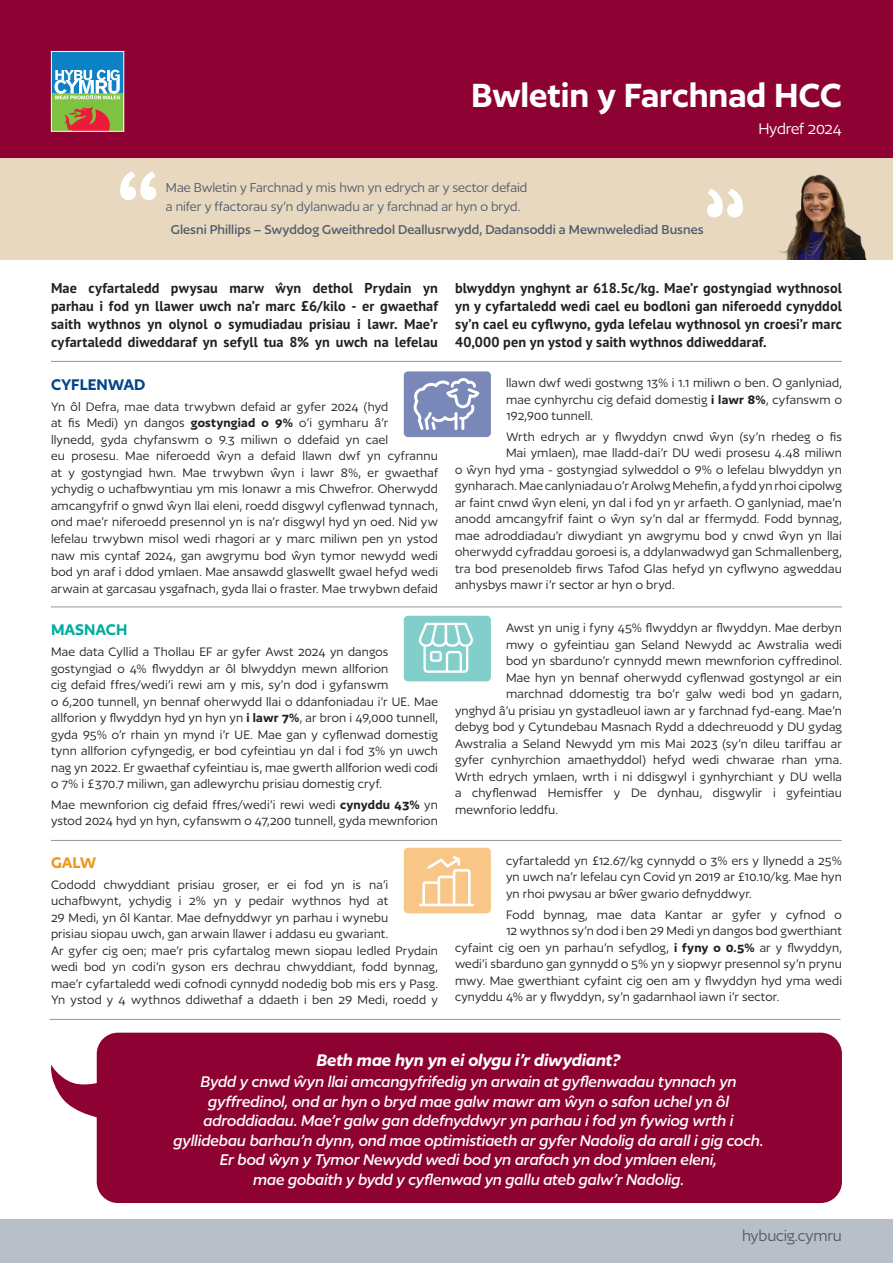
<style>
.page{position:relative;width:893px;height:1263px;background:#fff}
.page>*{position:absolute;margin:0;border:0;box-sizing:border-box;transform-origin:0 0}
.t1{font:600 39px "Author";letter-spacing:-.005em;color:#fff}
.t2{font:italic 600 19.5px "Author";letter-spacing:-.005em;color:#fff}
.t3{font:italic 500 18px/19.5px "Author";letter-spacing:-.005em;color:#fff;text-align:center}
.t4{font:18px "Author";letter-spacing:-.01em;color:#4d5c6b}
.t5{font:18px "Author";letter-spacing:-.01em;color:#fff}
.t6{font:600 18px "Author";letter-spacing:-.01em;color:#01468c}
.t7{font:600 18px "Author";letter-spacing:-.005em;color:#00aca0}
.t8{font:600 18px "Author";color:#ef971b}
.t9{font:15px/18.8px "Author";letter-spacing:-.005em;color:#4d5c6b}
.t10{font:500 15px "Author";color:#4d5c6b}
.t11{font:14.25px/16.5px "Author";letter-spacing:.01em;color:#231f20}
.t12{font:700 14.25px/18px "PT Sans Pro";letter-spacing:.01em;color:#231f20;text-align:justify}
.s1{font-weight:600}
</style>
<div class="page">
<div style="left:404px;top:371px;width:87px;height:66px;background:#7988b9;border-radius:4px"></div>
<div style="left:404px;top:616px;width:87px;height:65px;background:#82ceca;border-radius:4px"></div>
<div style="left:404px;top:848px;width:87px;height:65px;background:#f8c788;border-radius:4px"></div>
<div style="left:0;top:157px;width:893px;height:102px;background:#e8d8bf"></div>
<img style="left:779px;top:174px;width:88px;height:85px">
<svg style="left:120px;top:171px;width:36px;height:29px"></svg>
<svg style="left:707px;top:189px;width:36px;height:28px"></svg>
<hr style="left:51px;top:606px;width:791px;height:1px;background:#939598">
<hr style="left:51px;top:840px;width:791px;height:1px;background:#939598">
<hr style="left:50px;top:1019px;width:790px;height:1px;background:#939598">
<svg style="left:51px;top:1064px;width:46px;height:55px"></svg>
<hr style="left:51px;top:361px;width:791px;height:1px;background:#939598">
<div style="left:97px;top:1033px;width:745px;height:170px;background:#8d0233;border-radius:21px"></div>
<svg style="left:414px;top:378px;width:65px;height:52px"></svg>
<svg style="left:418px;top:623px;width:55px;height:50px"></svg>
<svg style="left:419px;top:856px;width:55px;height:50px"></svg>
<div style="left:0;top:0;width:893px;height:157px;background:#8d0233"></div>
<div style="left:51px;top:52px;width:73px;height:42px;background:#0c81c5"></div>
<div style="left:51px;top:93px;width:73px;height:38px;background:#7fc241"></div>
<svg style="left:54px;top:70px;width:66px;height:29px"></svg>
<svg style="left:65px;top:106px;width:45px;height:24px"></svg>
<div style="left:51px;top:51px;width:73px;height:81px;border:1px solid #fff"></div>
<div style="left:0;top:1219px;width:893px;height:44px;background:#b9bfc8"></div>
<p class="t1" style="left:471px;top:75px;width:372px">Bwletin y Farchnad HCC</p>
<p class="t5" style="left:758px;top:119px;width:85px">Hydref 2024</p>
<p class="t9" style="left:166px;top:178px;width:363px">Mae Bwletin y Farchnad y mis hwn yn edrych ar y sector defaid a nifer y ffactorau sy’n dylanwadu ar y farchnad ar hyn o bryd.</p>
<p class="t10" style="left:171px;top:222px;width:534px">Glesni Phillips – Swyddog Gweithredol Deallusrwydd, Dadansoddi a Mewnwelediad Busnes</p>
<p class="t12" style="left:51px;top:279px;width:388px">Mae cyfartaledd pwysau marw ŵyn dethol Prydain yn parhau i fod yn llawer uwch na’r marc £6/kilo - er gwaethaf saith wythnos yn olynol o symudiadau prisiau i lawr. Mae’r cyfartaledd diweddaraf yn sefyll tua 8% yn uwch na lefelau</p>
<p class="t12" style="left:455px;top:279px;width:388px">blwyddyn ynghynt ar 618.5c/kg. Mae’r gostyngiad wythnosol yn y cyfartaledd wedi cael eu bodloni gan niferoedd cynyddol sy’n cael eu cyflwyno, gyda lefelau wythnosol yn croesi’r marc 40,000 pen yn ystod y saith wythnos ddiweddaraf.</p>
<p class="t6" style="left:51px;top:375px;width:96px">CYFLENWAD</p>
<p class="t11" style="left:51px;top:398px;width:388px">Yn ôl Defra, mae data trwybwn defaid ar gyfer 2024 (hyd<br>at fis Medi) yn dangos <span class="s1">gostyngiad o 9%</span> o’i gymharu â’r<br>llynedd, gyda chyfanswm o 9.3 miliwn o ddefaid yn cael<br>eu prosesu. Mae niferoedd ŵyn a defaid llawn dwf yn cyfrannu at y gostyngiad hwn. Mae trwybwn ŵyn i lawr 8%, er gwaethaf ychydig o uchafbwyntiau ym mis Ionawr a mis Chwefror. Oherwydd amcangyfrif o gnwd ŵyn llai eleni, roedd disgwyl cyflenwad tynnach, ond mae’r niferoedd presennol yn is na’r disgwyl hyd yn oed. Nid yw lefelau trwybwn misol wedi rhagori ar y marc miliwn pen yn ystod naw mis cyntaf 2024, gan awgrymu bod ŵyn tymor newydd wedi bod yn araf i ddod ymlaen. Mae ansawdd glaswellt gwael hefyd wedi arwain at garcasau ysgafnach, gyda llai o fraster. Mae trwybwn defaid</p>
<p class="t7" style="left:51px;top:621px;width:78px">MASNACH</p>
<p class="t11" style="left:51px;top:643px;width:388px">Mae data Cyllid a Thollau EF ar gyfer Awst 2024 yn dangos gostyngiad o 4% flwyddyn ar ôl blwyddyn mewn allforion<br>cig defaid ffres/wedi’i rewi am y mis, sy’n dod i gyfanswm<br>o 6,200 tunnell, yn bennaf oherwydd llai o ddanfoniadau i’r UE. Mae allforion y flwyddyn hyd yn hyn yn <span class="s1">i lawr 7%</span>, ar bron i 49,000 tunnell, gyda 95% o’r rhain yn mynd i’r UE. Mae gan y cyflenwad domestig tynn allforion cyfyngedig, er bod cyfeintiau yn dal i fod 3% yn uwch nag yn 2022. Er gwaethaf cyfeintiau is, mae gwerth allforion wedi codi o 7% i £370.7 miliwn, gan adlewyrchu prisiau domestig cryf.</p>
<p class="t11" style="left:51px;top:796px;width:388px">Mae mewnforion cig defaid ffres/wedi’i rewi wedi <span class="s1">cynyddu 43%</span> yn ystod 2024 hyd yn hyn, cyfanswm o 47,200 tunnell, gyda mewnforion</p>
<p class="t8" style="left:51px;top:853px;width:47px">GALW</p>
<p class="t11" style="left:51px;top:876px;width:388px">Cododd chwyddiant prisiau groser, er ei fod yn is na’i uchafbwynt, ychydig i 2% yn y pedair wythnos hyd at<br>29 Medi, yn ôl Kantar. Mae defnyddwyr yn parhau i wynebu<br>prisiau siopau uwch, gan arwain llawer i addasu eu gwariant.<br>Ar gyfer cig oen; mae’r pris cyfartalog mewn siopau ledled Prydain wedi bod yn codi’n gyson ers dechrau chwyddiant, fodd bynnag, mae’r cyfartaledd wedi cofnodi cynnydd nodedig bob mis ers y Pasg.<br>Yn ystod y 4 wythnos ddiwethaf a ddaeth i ben 29 Medi, roedd y</p>
<p class="t11" style="left:506px;top:374px;width:337px;text-align:justify">llawn dwf wedi gostwng 13% i 1.1 miliwn o ben. O ganlyniad, mae cynhyrchu cig defaid domestig <span class="s1">i lawr 8%</span>, cyfanswm o 192,900 tunnell.</p>
<p class="t11" style="left:506px;top:428px;width:337px">Wrth edrych ar y flwyddyn cnwd ŵyn (sy’n rhedeg o fis</p>
<p class="t11" style="left:506px;top:445px;width:337px">Mai ymlaen), mae lladd-dai’r DU wedi prosesu 4.48 miliwn</p>
<p class="t11" style="left:455px;top:461px;width:388px">o ŵyn hyd yma - gostyngiad sylweddol o 9% o lefelau blwyddyn yn</p>
<p class="t11" style="left:455px;top:478px;width:388px">gynharach. Mae canlyniadau o’r Arolwg Mehefin, a fydd yn rhoi cipolwg</p>
<p class="t11" style="left:455px;top:494px;width:388px">ar faint cnwd ŵyn eleni, yn dal i fod yn yr arfaeth. O ganlyniad, mae’n</p>
<p class="t11" style="left:455px;top:511px;width:388px">anodd amcangyfrif faint o ŵyn sy’n dal ar ffermydd. Fodd bynnag,</p>
<p class="t11" style="left:455px;top:527px;width:388px">mae adroddiadau’r diwydiant yn awgrymu bod y cnwd ŵyn yn llai</p>
<p class="t11" style="left:455px;top:544px;width:388px">oherwydd cyfraddau goroesi is, a ddylanwadwyd gan Schmallenberg,</p>
<p class="t11" style="left:455px;top:560px;width:388px">tra bod presenoldeb firws Tafod Glas hefyd yn cyflwyno agweddau</p>
<p class="t11" style="left:455px;top:577px;width:221px">anhysbys mawr i’r sector ar hyn o bryd.</p>
<p class="t11" style="left:506px;top:620px;width:337px">Awst yn unig i fyny 45% flwyddyn ar flwyddyn. Mae derbyn</p>
<p class="t11" style="left:506px;top:636px;width:337px">mwy o gyfeintiau gan Seland Newydd ac Awstralia wedi</p>
<p class="t11" style="left:506px;top:653px;width:337px">bod yn sbarduno’r cynnydd mewn mewnforion cyffredinol.</p>
<p class="t11" style="left:506px;top:669px;width:337px">Mae hyn yn bennaf oherwydd cyflenwad gostyngol ar ein</p>
<p class="t11" style="left:506px;top:686px;width:337px">marchnad ddomestig tra bo’r galw wedi bod yn gadarn,</p>
<p class="t11" style="left:455px;top:702px;width:388px">ynghyd â’u prisiau yn gystadleuol iawn ar y farchnad fyd-eang. Mae’n</p>
<p class="t11" style="left:455px;top:719px;width:388px">debyg bod y Cytundebau Masnach Rydd a ddechreuodd y DU gydag</p>
<p class="t11" style="left:455px;top:735px;width:388px">Awstralia a Seland Newydd ym mis Mai 2023 (sy’n dileu tariffau ar</p>
<p class="t11" style="left:455px;top:752px;width:388px">gyfer cynhyrchion amaethyddol) hefyd wedi chwarae rhan yma.</p>
<p class="t11" style="left:455px;top:768px;width:388px">Wrth edrych ymlaen, wrth i ni ddisgwyl i gynhyrchiant y DU wella</p>
<p class="t11" style="left:455px;top:785px;width:388px">a chyflenwad Hemisffer y De dynhau, disgwylir i gyfeintiau</p>
<p class="t11" style="left:455px;top:801px;width:105px">mewnforio leddfu.</p>
<p class="t11" style="left:506px;top:852px;width:337px;text-align:justify">cyfartaledd yn £12.67/kg cynnydd o 3% ers y llynedd a 25% yn uwch na’r lefelau cyn Covid yn 2019 ar £10.10/kg. Mae hyn yn rhoi pwysau ar bŵer gwario defnyddwyr.</p>
<p class="t11" style="left:506px;top:906px;width:337px">Fodd bynnag, mae data Kantar ar gyfer y cyfnod o</p>
<p class="t11" style="left:506px;top:922px;width:337px">12 wythnos sy’n dod i ben 29 Medi yn dangos bod gwerthiant</p>
<p class="t11" style="left:455px;top:939px;width:388px">cyfaint cig oen yn parhau’n sefydlog, <span class="s1">i fyny o 0.5%</span> ar y flwyddyn,</p>
<p class="t11" style="left:455px;top:955px;width:388px">wedi’i sbarduno gan gynnydd o 5% yn y siopwyr presennol sy’n prynu</p>
<p class="t11" style="left:455px;top:972px;width:388px">mwy. Mae gwerthiant cyfaint cig oen am y flwyddyn hyd yma wedi</p>
<p class="t11" style="left:455px;top:988px;width:326px">cynyddu 4% ar y flwyddyn, sy’n gadarnhaol iawn i’r sector.</p>
<p class="t2" style="left:316px;top:1050px;width:306px">Beth mae hyn yn ei olygu i’r diwydiant?</p>
<p class="t3" style="left:174px;top:1072px;width:591px">Bydd y cnwd ŵyn llai amcangyfrifedig yn arwain at gyflenwadau tynnach yn gyffredinol, ond ar hyn o bryd mae galw mawr am ŵyn o safon uchel yn ôl adroddiadau. Mae’r galw gan ddefnyddwyr yn parhau i fod yn fywiog wrth i gyllidebau barhau’n dynn, ond mae optimistiaeth ar gyfer Nadolig da arall i gig coch.<br>Er bod ŵyn y Tymor Newydd wedi bod yn arafach yn dod ymlaen eleni,<br>mae gobaith y bydd y cyflenwad yn gallu ateb galw’r Nadolig.</p>
<p class="t4" style="left:742px;top:1227px;width:101px">hybucig.cymru</p>
</div>
